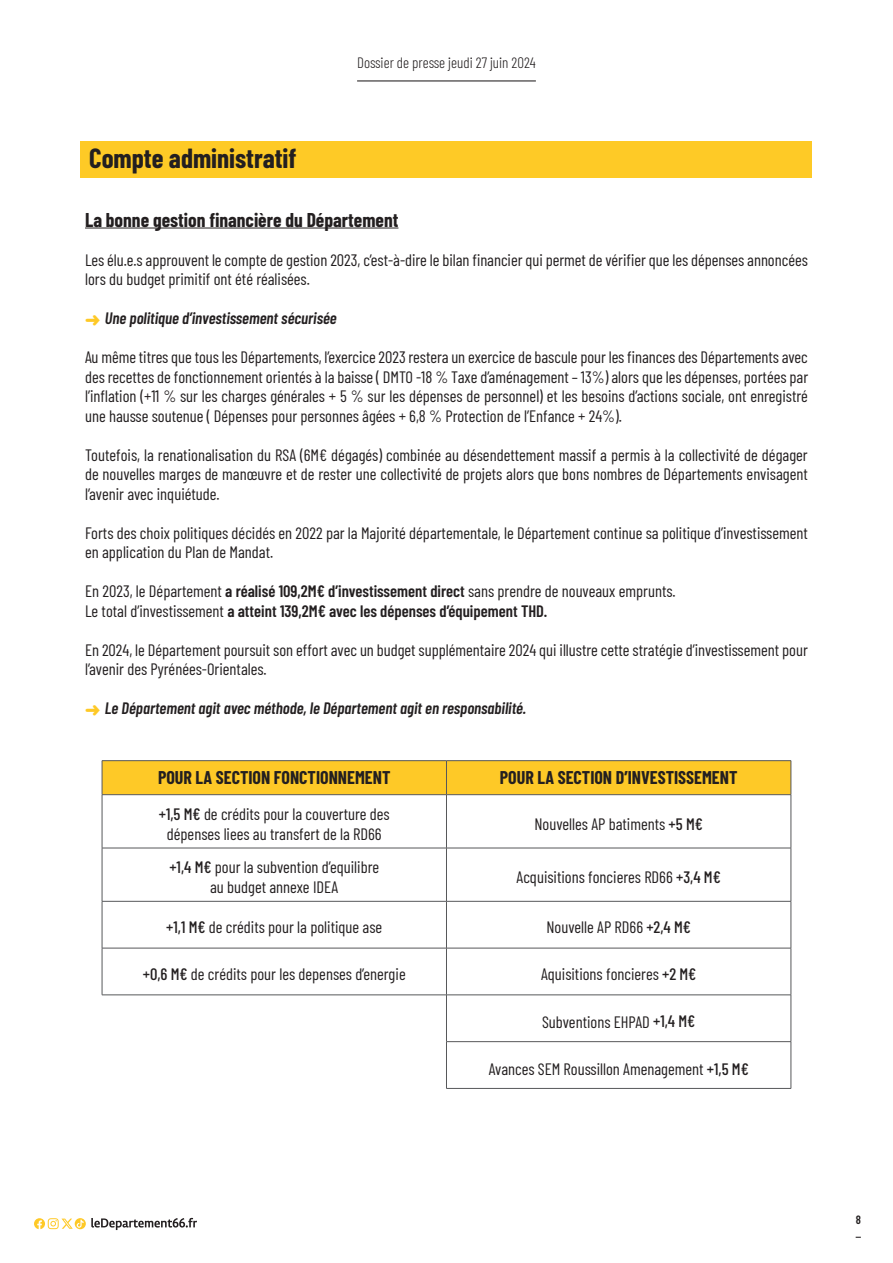
<style>
.page{position:relative;width:893px;height:1263px;background:#fff}
.page>*{position:absolute;margin:0;border:0;box-sizing:border-box;transform-origin:0 0}
.t1{font:700 27px "Barlow Condensed";color:#231f20}
.t2{font:700 19.5px "Barlow Condensed";color:#231f20}
.t3{font:700 18px "Barlow Condensed";color:#231f20}
.t4{font:16.5px/19.5px "Barlow Condensed";color:#231f20}
.t5{font:600 16.5px/19.5px "Barlow Condensed";color:#231f20}
.t6{font:italic 600 16.5px "Barlow Condensed";color:#231f20}
.t7{font:300 15px "Barlow Condensed";color:#231f20}
.t8{font:600 12px "Barlow Condensed";color:#231f20}
.s1{color:#fec927}
.s2{font-weight:400}
.s3{font-weight:500}
</style>
<div class="page">
<hr style="left:357px;top:80px;width:179px;height:1px;background:#231f20">
<svg style="left:34px;top:1218px;width:163px;height:12px"></svg>
<div style="left:81px;top:141px;width:731px;height:37px;background:#feca26"></div>
<hr style="left:85px;top:227px;width:313px;height:1px;background:#231f20">
<div style="left:103px;top:761px;width:688px;height:33px;background:#fec927"></div>
<hr style="left:102px;top:760px;width:344px;height:1px;background:#57585a">
<hr style="left:102px;top:761px;width:1px;height:33px;background:#57585a">
<hr style="left:446px;top:760px;width:345px;height:1px;background:#57585a">
<hr style="left:446px;top:761px;width:1px;height:33px;background:#57585a">
<hr style="left:791px;top:761px;width:1px;height:33px;background:#57585a">
<hr style="left:102px;top:794px;width:344px;height:1px;background:#57585a">
<hr style="left:102px;top:795px;width:1px;height:53px;background:#57585a">
<hr style="left:446px;top:794px;width:345px;height:1px;background:#57585a">
<hr style="left:446px;top:795px;width:1px;height:53px;background:#57585a">
<hr style="left:791px;top:795px;width:1px;height:53px;background:#57585a">
<hr style="left:102px;top:848px;width:344px;height:1px;background:#57585a">
<hr style="left:102px;top:848px;width:1px;height:53px;background:#57585a">
<hr style="left:446px;top:848px;width:345px;height:1px;background:#57585a">
<hr style="left:446px;top:848px;width:1px;height:53px;background:#57585a">
<hr style="left:791px;top:848px;width:1px;height:53px;background:#57585a">
<hr style="left:102px;top:901px;width:344px;height:1px;background:#57585a">
<hr style="left:102px;top:901px;width:1px;height:47px;background:#57585a">
<hr style="left:446px;top:901px;width:345px;height:1px;background:#57585a">
<hr style="left:446px;top:901px;width:1px;height:47px;background:#57585a">
<hr style="left:791px;top:901px;width:1px;height:47px;background:#57585a">
<hr style="left:102px;top:948px;width:344px;height:1px;background:#57585a">
<hr style="left:102px;top:948px;width:1px;height:47px;background:#57585a">
<hr style="left:446px;top:948px;width:345px;height:1px;background:#57585a">
<hr style="left:446px;top:948px;width:1px;height:47px;background:#57585a">
<hr style="left:791px;top:948px;width:1px;height:47px;background:#57585a">
<hr style="left:102px;top:994px;width:344px;height:1px;background:#57585a">
<hr style="left:446px;top:994px;width:345px;height:1px;background:#57585a">
<hr style="left:791px;top:995px;width:1px;height:46px;background:#57585a">
<hr style="left:446px;top:1041px;width:345px;height:1px;background:#57585a">
<hr style="left:791px;top:1042px;width:1px;height:46px;background:#57585a">
<hr style="left:446px;top:1088px;width:345px;height:1px;background:#57585a">
<hr style="left:446px;top:995px;width:1px;height:46px;background:#57585a">
<hr style="left:446px;top:1042px;width:1px;height:46px;background:#57585a">
<p class="t7" style="left:357px;top:52px;width:180px">Dossier de presse jeudi 27 juin 2024</p>
<h1 class="t1" style="left:89px;top:139px;width:209px">Compte administratif</h1>
<p class="t2" style="left:85px;top:206px;width:315px">La bonne gestion financière du Département</p>
<p class="t4" style="left:85px;top:249px;width:724px">Les élu.e.s approuvent le compte de gestion 2023, c’est-à-dire le bilan financier qui permet de vérifier que les dépenses annoncées lors du budget primitif ont été réalisées.</p>
<p class="t6" style="left:85px;top:306px;width:253px"><span class="s1">➜</span> Une politique d’investissement sécurisée</p>
<p class="t4" style="left:85px;top:346px;width:725px;text-align:justify">Au même titres que tous les Départements, l’exercice 2023 restera un exercice de bascule pour les finances des Départements avec des recettes de fonctionnement orientés à la baisse ( DMTO -18 % Taxe d’aménagement – 13%) alors que les dépenses, portées par l’inflation (+11 % sur les charges générales + 5 % sur les dépenses de personnel) et les besoins d’actions sociale, ont enregistré une hausse soutenue ( Dépenses pour personnes âgées + 6,8 % Protection de l’Enfance + 24%).</p>
<p class="t4" style="left:85px;top:444px;width:724px;text-align:justify">Toutefois, la renationalisation du RSA (6M€ dégagés) combinée au désendettement massif a permis à la collectivité de dégager de nouvelles marges de manœuvre et de rester une collectivité de projets alors que bons nombres de Départements envisagent l’avenir avec inquiétude.</p>
<p class="t4" style="left:85px;top:522px;width:724px">Forts des choix politiques décidés en 2022 par la Majorité départementale, le Département continue sa politique d’investissement en application du Plan de Mandat.</p>
<p class="t5" style="left:85px;top:580px;width:592px"><span class="s2">En 2023, le Département</span> a réalisé 109,2M€ d’investissement direct <span class="s2">sans prendre de nouveaux emprunts.<br>Le total d’investissement</span> a atteint 139,2M€ avec les dépenses d’équipement THD.</p>
<p class="t4" style="left:85px;top:639px;width:724px">En 2024, le Département poursuit son effort avec un budget supplémentaire 2024 qui illustre cette stratégie d’investissement pour l’avenir des Pyrénées-Orientales.</p>
<p class="t6" style="left:85px;top:696px;width:443px"><span class="s1">➜</span> Le Département agit avec méthode, le Département agit en responsabilité.</p>
<p class="t3" style="left:158px;top:765px;width:234px">POUR LA SECTION FONCTIONNEMENT</p>
<p class="t3" style="left:500px;top:765px;width:239px">POUR LA SECTION D’INVESTISSEMENT</p>
<p class="t4" style="left:159px;top:803px;width:232px;text-align:center"><span class="s3">+1,5 M€</span> de crédits pour la couverture des dépenses liees au transfert de la RD66</p>
<p class="t4" style="left:534px;top:813px;width:170px">Nouvelles AP batiments <span class="s3">+5 M€</span></p>
<p class="t4" style="left:169px;top:856px;width:211px;text-align:center"><span class="s3">+1,4 M€</span> pour la subvention d’equilibre au budget annexe IDEA</p>
<p class="t4" style="left:517px;top:866px;width:206px">Acquisitions foncieres RD66 <span class="s3">+3,4 M€</span></p>
<p class="t4" style="left:166px;top:916px;width:218px"><span class="s3">+1,1 M€</span> de crédits pour la politique ase</p>
<p class="t4" style="left:546px;top:916px;width:146px">Nouvelle AP RD66 <span class="s3">+2,4 M€</span></p>
<p class="t4" style="left:143px;top:963px;width:264px"><span class="s3">+0,6 M€</span> de crédits pour les depenses d’energie</p>
<p class="t4" style="left:541px;top:963px;width:157px">Aquisitions foncieres <span class="s3">+2 M€</span></p>
<p class="t4" style="left:542px;top:1011px;width:155px">Subventions EHPAD <span class="s3">+1,4 M€</span></p>
<p class="t4" style="left:489px;top:1058px;width:262px">Avances SEM Roussillon Amenagement <span class="s3">+1,5 M€</span></p>
<p class="t8" style="left:856px;top:1211px;width:7px">8</p>
</div>
